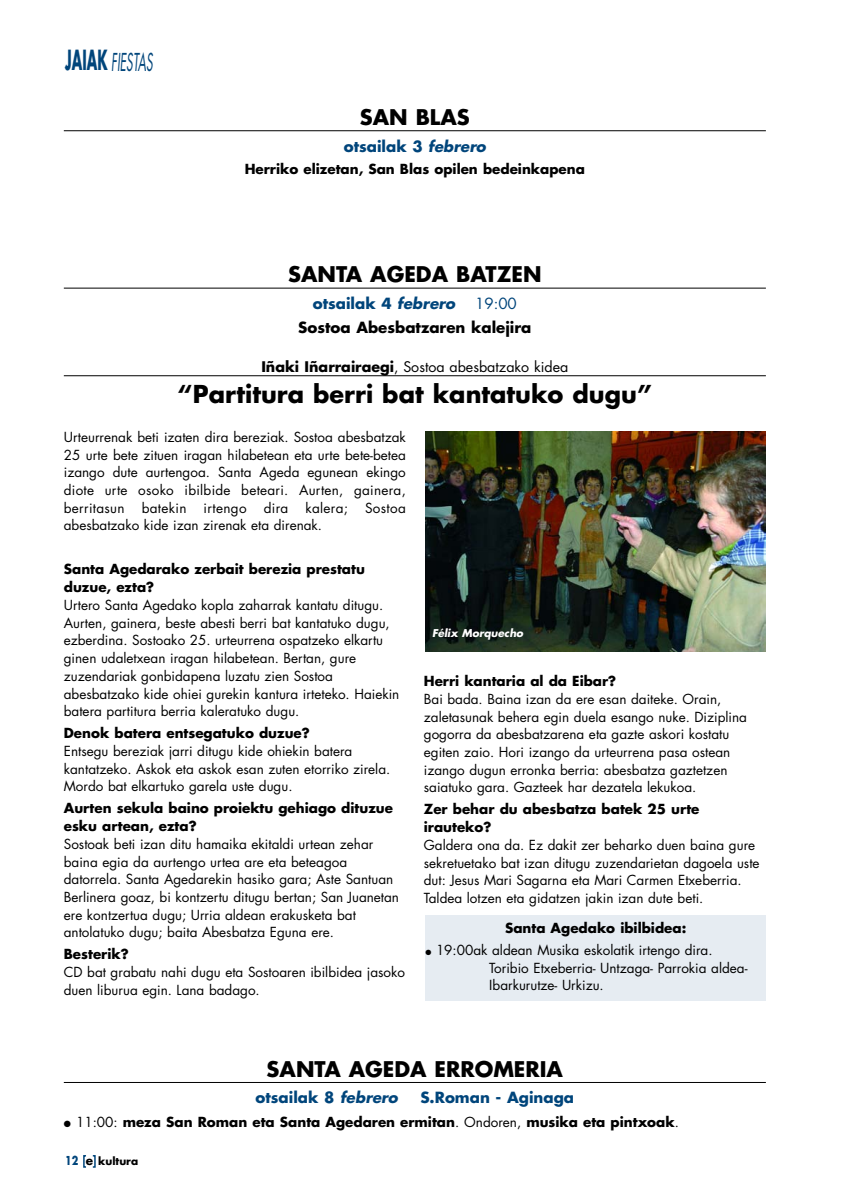
<style>
.page{position:relative;width:851px;height:1191px;background:#fff}
.page>*{position:absolute;margin:0;border:0;box-sizing:border-box;transform-origin:0 0}
.t1{font:700 24px "Futura";color:#000}
.t2{font:italic 24px "Futura";color:#00457b;scale:.5 1}
.t3{font:700 21px "Futura";color:#000}
.t4{font:700 15px "Futura";color:#00457b}
.t5{font:700 15px "Futura";color:#000}
.t6{font:15px "Futura";color:#00457b}
.t7{font:14.25px "Futura";color:#000}
.t8{font:13.5px/17.7px "Futura";color:#000}
.t9{font:700 13.5px/17.7px "Futura";color:#000}
.t10{font:13.5px "Futura";letter-spacing:.025em;color:#000}
.t11{font:italic 700 10.5px "Futura";color:#fff}
.t12{font:700 10.5px "Futura";color:#000}
.s1{font-weight:700;font-style:normal;font-size:27px}
.s2{font-style:italic}
.s3{font-weight:700}
.s4{font-weight:400}
.s5{font-size:12px;color:#00457b}
.s6{font-size:12px}
</style>
<div class="page">
<div style="left:83px;top:1155px;width:4px;height:12px;border:2px solid #00457b"></div>
<div style="left:92px;top:1155px;width:4px;height:12px;border:2px solid #00457b"></div>
<hr style="left:64px;top:130px;width:701px;height:1px;background:#000">
<hr style="left:64px;top:375px;width:701px;height:1px;background:#000">
<hr style="left:64px;top:288px;width:701px;height:1px;background:#000">
<hr style="left:64px;top:1082px;width:701px;height:1px;background:#000">
<img style="left:425px;top:431px;width:340px;height:220px">
<div style="left:425px;top:915px;width:340px;height:85px;background:#e6ecf2"></div>
<h1 class="t2" style="left:65px;top:51px;width:177px"><span class="s1">JAIAK</span> FIESTAS</h1>
<h2 class="t3" style="left:360px;top:107px;width:111px">SAN BLAS</h2>
<p class="t4" style="left:344px;top:139px;width:144px">otsailak 3 <span class="s2">febrero</span></p>
<p class="t9" style="left:245px;top:162px;width:342px">Herriko elizetan, San Blas opilen bedeinkapena</p>
<h2 class="t3" style="left:288px;top:265px;width:255px">SANTA AGEDA BATZEN</h2>
<p class="t4" style="left:313px;top:296px;width:144px">otsailak 4 <span class="s2">febrero</span></p>
<p class="t6" style="left:475px;top:297px;width:43px">19:00</p>
<p class="t5" style="left:298px;top:320px;width:235px">Sostoa Abesbatzaren kalejira</p>
<p class="t7" style="left:261px;top:360px;width:308px"><span class="s3">Iñaki Iñarrairaegi</span>, Sostoa abesbatzako kidea</p>
<h1 class="t1" style="left:178px;top:383px;width:475px">“Partitura berri bat kantatuko dugu”</h1>
<p class="t8" style="left:64px;top:429px;width:343px;text-align:justify">Urteurrenak beti izaten dira bereziak. Sostoa abesbatzak 25 urte bete zituen iragan hilabetean eta urte bete-betea izango dute aurtengoa. Santa Ageda egunean ekingo diote urte osoko ibilbide beteari. Aurten, gainera, berritasun</p>
<p class="t10" style="left:142px;top:501px;width:46px">batekin</p>
<p class="t10" style="left:203px;top:501px;width:45px">irtengo</p>
<p class="t8" style="left:264px;top:500px;width:26px">dira</p>
<p class="t8" style="left:305px;top:500px;width:44px">kalera;</p>
<p class="t8" style="left:365px;top:500px;width:42px">Sostoa</p>
<p class="t8" style="left:64px;top:518px;width:260px">abesbatzako kide izan zirenak eta direnak.</p>
<p class="t9" style="left:64px;top:562px;width:302px">Santa Agedarako zerbait berezia prestatu duzue, ezta?</p>
<p class="t8" style="left:64px;top:597px;width:337px">Urtero Santa Agedako kopla zaharrak kantatu ditugu.<br>Aurten, gainera, beste abesti berri bat kantatuko dugu, ezberdina. Sostoako 25. urteurrena ospatzeko elkartu ginen udaletxean iragan hilabetean. Bertan, gure zuzendariak gonbidapena luzatu zien Sostoa abesbatzako kide ohiei gurekin kantura irteteko. Haiekin batera partitura berria kaleratuko dugu.</p>
<p class="t9" style="left:64px;top:725px;width:247px">Denok batera entsegatuko duzue?</p>
<p class="t8" style="left:64px;top:743px;width:328px">Entsegu bereziak jarri ditugu kide ohiekin batera kantatzeko. Askok eta askok esan zuten etorriko zirela.<br>Mordo bat elkartuko garela uste dugu.</p>
<p class="t9" style="left:64px;top:800px;width:330px">Aurten sekula baino proiektu gehiago dituzue esku artean, ezta?</p>
<p class="t8" style="left:64px;top:836px;width:337px">Sostoak beti izan ditu hamaika ekitaldi urtean zehar baina egia da aurtengo urtea are eta beteagoa datorrela. Santa Agedarekin hasiko gara; Aste Santuan Berlinera goaz, bi kontzertu ditugu bertan; San Juanetan ere kontzertua dugu; Urria aldean erakusketa bat antolatuko dugu; baita Abesbatza Eguna ere.</p>
<p class="t9" style="left:64px;top:946px;width:66px">Besterik?</p>
<p class="t8" style="left:64px;top:964px;width:343px">CD bat grabatu nahi dugu eta Sostoaren ibilbidea jasoko duen liburua egin. Lana badago.</p>
<p class="t11" style="left:432px;top:628px;width:93px">Félix Morquecho</p>
<p class="t9" style="left:424px;top:673px;width:194px">Herri kantaria al da Eibar?</p>
<p class="t8" style="left:424px;top:691px;width:324px">Bai bada. Baina izan da ere esan daiteke. Orain, zaletasunak behera egin duela esango nuke. Diziplina gogorra da abesbatzarena eta gazte askori kostatu egiten zaio. Hori izango da urteurrena pasa ostean izango dugun erronka berria: abesbatza gaztetzen saiatuko gara. Gazteek har dezatela lekukoa.</p>
<p class="t9" style="left:424px;top:801px;width:277px">Zer behar du abesbatza batek 25 urte irauteko?</p>
<p class="t8" style="left:424px;top:837px;width:337px">Galdera ona da. Ez dakit zer beharko duen baina gure sekretuetako bat izan ditugu zuzendarietan dagoela uste dut: Jesus Mari Sagarna eta Mari Carmen Etxeberria.<br>Taldea lotzen eta gidatzen jakin izan dute beti.</p>
<p class="t9" style="left:505px;top:920px;width:183px">Santa Agedako ibilbidea:</p>
<p class="t8" style="left:489px;top:942px;width:259px;text-indent:-64px">● 19:00ak aldean Musika eskolatik irtengo dira.<br>Toribio Etxeberria- Untzaga- Parrokia aldea-<br>Ibarkurutze- Urkizu.</p>
<h2 class="t3" style="left:266px;top:1059px;width:298px">SANTA AGEDA ERROMERIA</h2>
<p class="t4" style="left:255px;top:1091px;width:144px">otsailak 8 <span class="s2">febrero</span></p>
<p class="t4" style="left:420px;top:1091px;width:155px">S.Roman - Aginaga</p>
<p class="t9" style="left:64px;top:1114px;width:616px">● <span class="s4">11:00:</span> meza San Roman eta Santa Agedaren ermitan<span class="s4">. Ondoren,</span> musika eta pintxoak<span class="s4">.</span></p>
<p class="t12" style="left:65px;top:1156px;width:74px"><span class="s5">12</span> <span class="s6">e</span> kultura</p>
</div>
